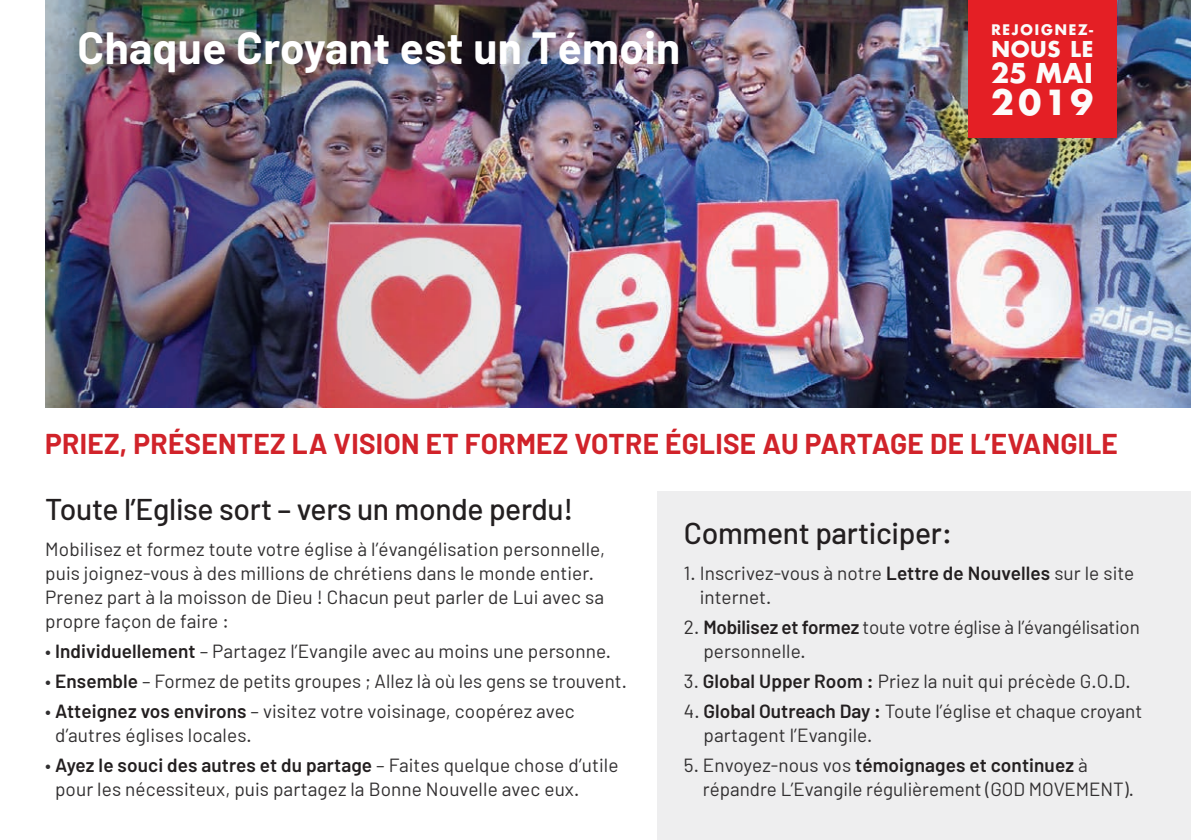
<style>
.page{position:relative;width:1191px;height:840px;background:#fff}
.page>*{position:absolute;margin:0;border:0;box-sizing:border-box;transform-origin:0 0}
.Headline{font:700 44px "Barlow";letter-spacing:.01em;color:#fff}
.t1{font:700 38px "Futura TOT";color:#fbfbfa}
.subheadline{font:500 30px "Barlow";letter-spacing:-.01em;color:#231f20}
.t2{font:700 30px "Futura TOT";color:#fbfbfa}
.copytext_Headline{font:700 28px "Barlow";letter-spacing:.01em;color:#d1232a}
.t3{font:700 24px "Futura TOT";color:#fbfbfa}
.copytext_regular{font:19px/24px "Barlow";letter-spacing:.005em;color:#312f30}
.t4{font:700 16px "Futura TOT";letter-spacing:.08em;color:#fbfbfa}
.s1{font-weight:600;color:#231f20}
</style>
<div class="page">
<div style="left:658px;top:491px;width:533px;height:348px;background:#eeeeef"></div>
<img style="left:670px;top:0;width:521px;height:407px">
<img style="left:45px;top:0;width:625px;height:407px">
<div style="left:967px;top:0;width:149px;height:138px;background:#e41f25"></div>
<p class="Headline" style="left:77px;top:21px;width:604px">Chaque Croyant est un Témoin</p>
<p class="t4" style="left:991px;top:19px;width:104px">REJOIGNEZ-</p>
<p class="t3" style="left:991px;top:34px;width:104px">NOUS LE</p>
<p class="t2" style="left:991px;top:54px;width:104px">25 MAI</p>
<p class="t1" style="left:991px;top:78px;width:104px">2019</p>
<p class="copytext_Headline" style="left:45px;top:426px;width:1074px">PRIEZ, PRÉSENTEZ LA VISION ET FORMEZ VOTRE ÉGLISE AU PARTAGE DE L’EVANGILE</p>
<p class="subheadline" style="left:45px;top:490px;width:529px">Toute l’Eglise sort – vers un monde perdu!</p>
<p class="copytext_regular" style="left:45px;top:536px;width:561px">Mobilisez et formez toute votre église à l’évangélisation personnelle,</p>
<p class="copytext_regular" style="left:45px;top:560px;width:550px">puis joignez-vous à des millions de chrétiens dans le monde entier.</p>
<p class="copytext_regular" style="left:45px;top:584px;width:560px">Prenez part à la moisson de Dieu ! Chacun peut parler de Lui avec sa propre façon de faire :</p>
<p class="copytext_regular" style="left:45px;top:638px;width:567px">• <span class="s1">Individuellement</span> – Partagez l’Evangile avec au moins une personne.</p>
<p class="copytext_regular" style="left:45px;top:668px;width:583px">• <span class="s1">Ensemble</span> – Formez de petits groupes ; Allez là où les gens se trouvent.</p>
<p class="copytext_regular" style="left:55px;top:698px;width:521px;text-indent:-10px">• <span class="s1">Atteignez vos environs</span> – visitez votre voisinage, coopérez avec d’autres églises locales.</p>
<p class="copytext_regular" style="left:55px;top:752px;width:565px;text-indent:-10px">• <span class="s1">Ayez le souci des autres et du partage</span> – Faites quelque chose d’utile pour les nécessiteux, puis partagez la Bonne Nouvelle avec eux.</p>
<p class="subheadline" style="left:684px;top:514px;width:270px">Comment participer:</p>
<p class="copytext_regular" style="left:699px;top:560px;width:436px;text-indent:-16px">1. Inscrivez-vous à notre <span class="s1">Lettre de Nouvelles</span> sur le site internet.</p>
<p class="copytext_regular" style="left:703px;top:614px;width:438px;text-indent:-19px">2. <span class="s1">Mobilisez et formez</span> toute votre église à l’évangélisation personnelle.</p>
<p class="copytext_regular" style="left:684px;top:668px;width:448px">3. <span class="s1">Global Upper Room :</span> Priez la nuit qui précède G.O.D.</p>
<p class="copytext_regular" style="left:703px;top:698px;width:440px;text-indent:-20px">4. <span class="s1">Global Outreach Day :</span> Toute l’église et chaque croyant partagent l’Evangile.</p>
<p class="copytext_regular" style="left:703px;top:752px;width:432px;text-indent:-19px">5. Envoyez-nous vos <span class="s1">témoignages et continuez</span> à répandre L’Evangile régulièrement (GOD MOVEMENT).</p>
</div>
